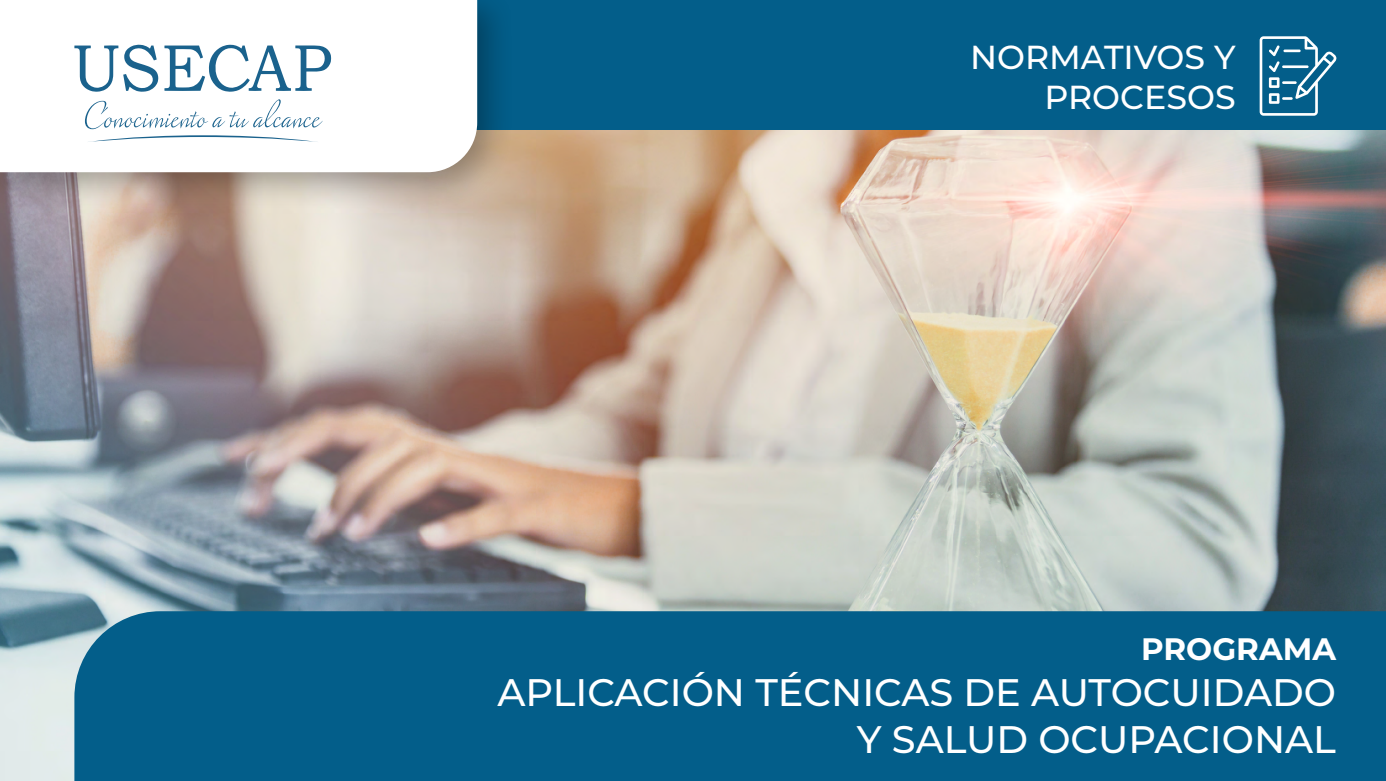
<style>
.page{position:relative;width:1386px;height:781px;background:#fff}
.page>*{position:absolute;margin:0;border:0;box-sizing:border-box;transform-origin:0 0}
.t1{font:500 38.32px/46px "Montserrat";color:#fff;text-align:right}
.t2{font:500 33.25px/39.9px "Montserrat";color:#fff;text-align:right}
.t3{font:700 30.97px "Montserrat";color:#fff}
</style>
<div class="page">
<img style="left:0;top:129px;width:1386px;height:651px">
<div style="left:5px;top:0;width:1381px;height:129px;background:#035e8a"></div>
<div style="left:0;top:0;width:515px;height:211px;background:#000;opacity:.31"></div>
<div style="left:0;top:0;width:477px;height:172px;background:#fff"></div>
<svg style="left:74px;top:45px;width:84px;height:47px"></svg>
<svg style="left:164px;top:44px;width:167px;height:48px"></svg>
<svg style="left:87px;top:135px;width:232px;height:7px"></svg>
<svg style="left:85px;top:99px;width:238px;height:30px"></svg>
<div style="left:74px;top:611px;width:1312px;height:169px;background:#035e8a"></div>
<svg style="left:1260px;top:36px;width:76px;height:80px"></svg>
<p class="t2" style="left:970px;top:36px;width:267px">NORMATIVOS Y<br>PROCESOS</p>
<p class="t3" style="left:1141px;top:627px;width:196px">PROGRAMA</p>
<p class="t1" style="left:497px;top:668px;width:840px">APLICACIÓN TÉCNICAS DE AUTOCUIDADO<br>Y SALUD OCUPACIONAL</p>
</div>
